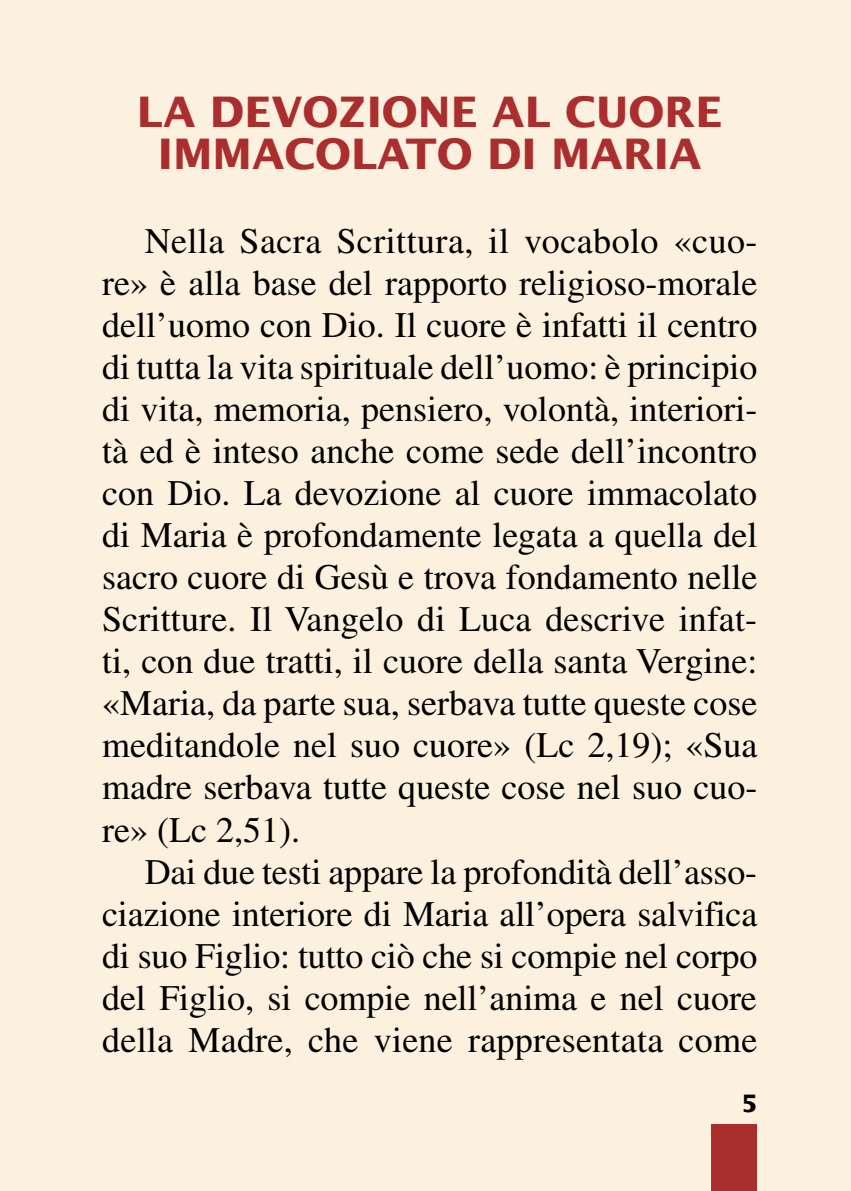
<style>
.page{position:relative;width:851px;height:1191px;background:#fff}
.page>*{position:absolute;margin:0;border:0;box-sizing:border-box;transform-origin:0 0}
.t1{font:700 42px/42px "Lucida Sans Std";color:#ab2e2f;text-align:center}
.t2{font:36px/42px "Times LT Std";color:#000;text-align:justify}
.t3{font:700 24px "Lucida Sans Std";color:#000}
</style>
<div class="page">
<div style="left:0;top:0;width:850px;height:1191px;background:#fcf1de"></div>
<div style="left:711px;top:1124px;width:46px;height:67px;background:#ab2e2f"></div>
<p class="t1" style="left:137px;top:92px;width:587px">LA DEVOZIONE AL CUORE<br>IMMACOLATO DI MARIA</p>
<p class="t2" style="left:102px;top:220px;width:656px;text-indent:43px">Nella Sacra Scrittura, il vocabolo «cuo&shy;re» è alla base del rapporto religioso-morale dell’uomo con Dio. Il cuore è infatti il centro di tutta la vita spirituale dell’uomo: è principio di vita, memoria, pensiero, volontà, interiori&shy;tà ed è inteso anche come sede dell’incontro con Dio. La devozione al cuore immacolato di Maria è profondamente legata a quella del sacro cuore di Gesù e trova fondamento nelle Scritture. Il Vangelo di Luca descrive infat&shy;ti, con due tratti, il cuore della santa Vergine: «Maria, da parte sua, serbava tutte queste cose meditandole nel suo cuore» (Lc 2,19); «Sua madre serbava tutte queste cose nel suo cuo&shy;re» (Lc 2,51).</p>
<p class="t2" style="left:102px;top:850px;width:656px;text-indent:43px">Dai due testi appare la profondità dell’asso&shy;ciazione interiore di Maria all’opera salvifica di suo Figlio: tutto ciò che si compie nel corpo del Figlio, si compie nell’anima e nel cuore della Madre, che viene rappresentata come</p>
<p class="t3" style="left:740px;top:1089px;width:18px">5</p>
</div>
